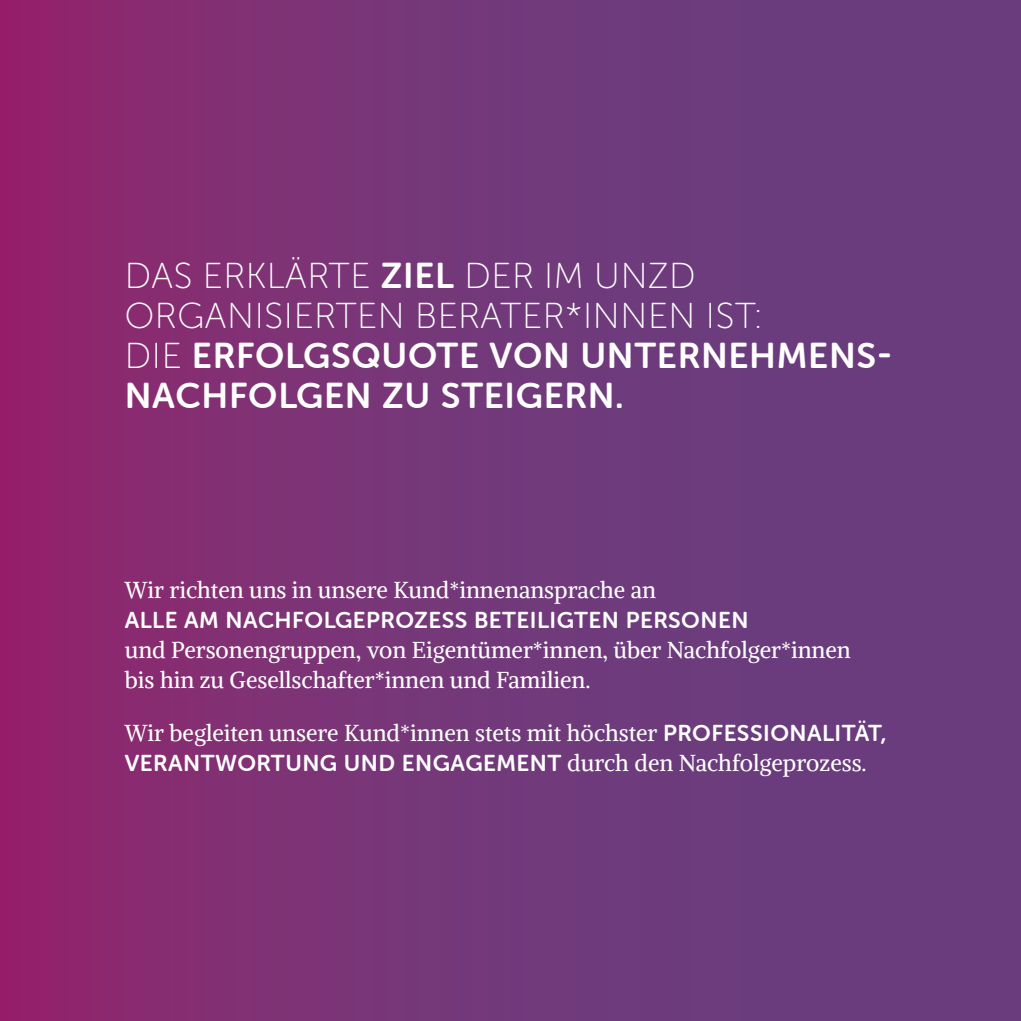
<style>
.page{position:relative;width:1021px;height:1021px;background:#fff}
.page>*{position:absolute;margin:0;border:0;box-sizing:border-box;transform-origin:0 0}
.t1{font:36px/40px "Museo Sans Rounded 100";letter-spacing:.02em;color:#fff}
.t2{font:36px/40px "Museo Sans Rounded 700";letter-spacing:.02em;color:#fff}
.t3{font:23px/30px "Alike";color:#fff}
.t4{font:23px "Museo Sans Rounded 700";letter-spacing:.02em;color:#fff}
.s1{font-family:"Museo Sans Rounded 700"}
.s2{font-family:"Museo Sans Rounded 100"}
.s3{font-family:"Alike"}
</style>
<div class="page">
<div style="left:0;top:0;width:1020px;height:1020px;background:linear-gradient(to right,#8c296f,#614281)"></div>
<h1 class="t1" style="left:125px;top:256px;width:638px">DAS ERKLÄRTE <span class="s1">ZIEL</span> DER IM UNZD<br>ORGANISIERTEN BERATER*INNEN IST:</h1>
<h1 class="t2" style="left:125px;top:335px;width:768px"><span class="s2">DIE</span> ERFOLGSQUOTE VON UNTERNEHMENS-<br>NACHFOLGEN ZU STEIGERN.</h1>
<p class="t3" style="left:125px;top:575px;width:532px">Wir richten uns in unsere Kund*innenansprache an</p>
<p class="t4" style="left:125px;top:607px;width:625px">ALLE AM NACHFOLGEPROZESS BETEILIGTEN PERSONEN</p>
<p class="t3" style="left:125px;top:635px;width:727px">und Personengruppen, von Eigentümer*innen, über Nachfolger*innen bis hin zu Gesellschafter*innen und Familien.</p>
<p class="t3" style="left:125px;top:717px;width:763px">Wir begleiten unsere Kund*innen stets mit höchster <span class="s1">PROFESSIONALITÄT,</span></p>
<p class="t4" style="left:125px;top:750px;width:743px">VERANTWORTUNG UND ENGAGEMENT <span class="s3">durch den Nachfolgeprozess.</span></p>
</div>
